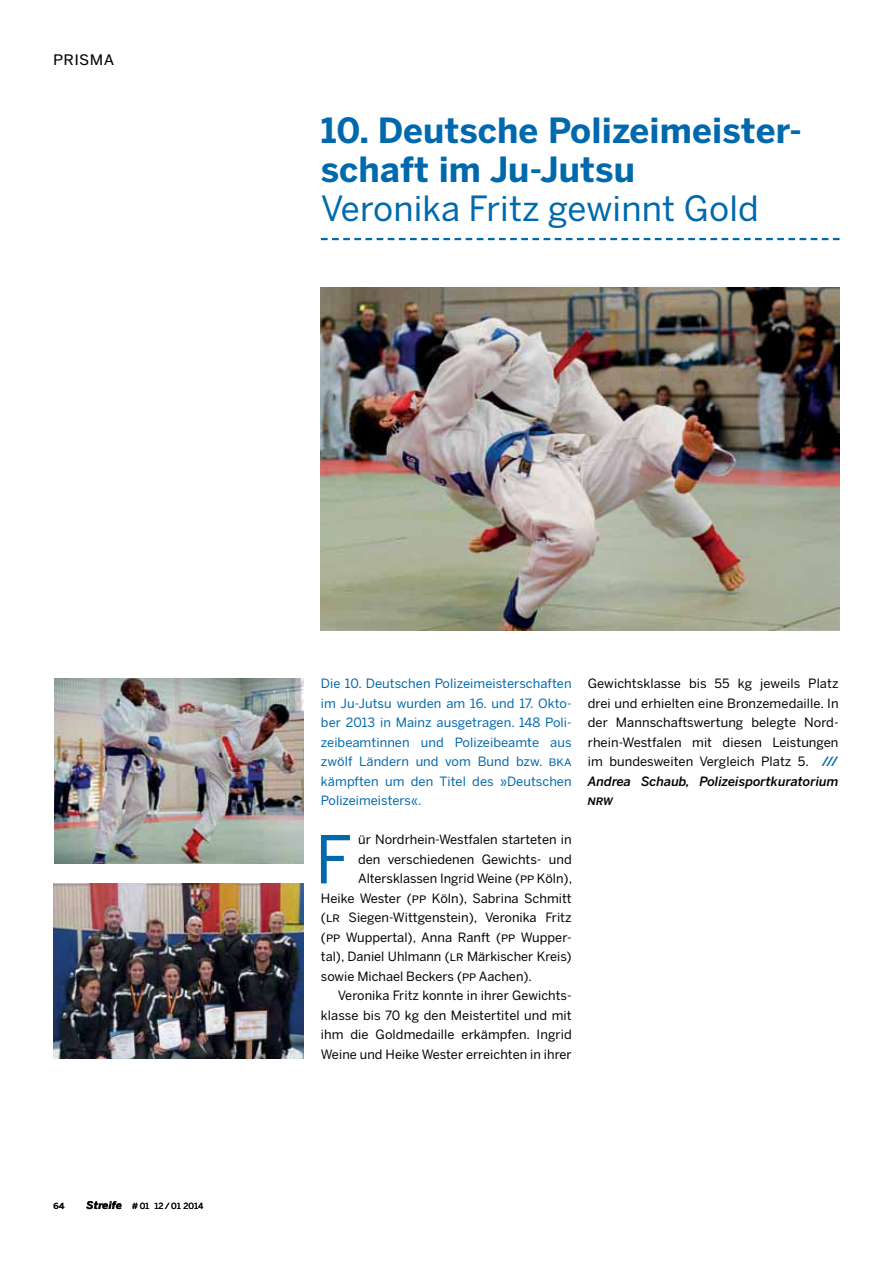
<style>
.page{position:relative;width:893px;height:1263px;background:#fff}
.page>*{position:absolute;margin:0;border:0;box-sizing:border-box;transform-origin:0 0}
.t1{font:65.4px "Benton Sans";color:#0069ad}
.t2{font:700 34.5px/39px "Benton Sans";letter-spacing:.005em;color:#0069ad}
.t3{font:34.5px "Benton Sans";letter-spacing:.005em;color:#0069ad}
.t4{font:18px "Benton Sans Regular SC";letter-spacing:.02em;color:#040000}
.t5{font:12.75px/19.5px "Benton Sans";color:#040000;text-align:justify}
.t6{font:12.75px/19.5px "Benton Sans";letter-spacing:.005em;color:#0069ad;text-align:justify}
.t7{font:12.75px "Benton Sans Medium Italic SC";color:#040000}
.t8{font:10.5px "Benton Sans Regular SC";color:#040000}
.t9{font:10.5px "Benton Sans Bold SC";color:#040000}
.s1{font-family:"Benton Sans";font-weight:700;font-style:italic}
.s2{font-family:"Benton Sans Regular SC"}
.s3{font-weight:500;color:#0069ad}
.s4{font-weight:500;font-style:italic}
</style>
<div class="page">
<svg style="left:321px;top:238px;width:518px;height:2px"></svg>
<img style="left:321px;top:288px;width:518px;height:342px">
<img style="left:54px;top:679px;width:250px;height:185px">
<img style="left:53px;top:883px;width:251px;height:176px">
<h3 class="t4" style="left:53px;top:48px;width:63px">PRISMA</h3>
<h2 class="t2" style="left:321px;top:113px;width:482px">10. Deutsche Polizeimeister&shy;schaft im Ju-Jutsu</h2>
<h2 class="t3" style="left:321px;top:194px;width:439px">Veronika Fritz gewinnt Gold</h2>
<p class="t9" style="left:53px;top:1199px;width:13px">64</p>
<p class="t8" style="left:87px;top:1199px;width:118px"><span class="s1">Streife</span> # 01 12 / 01 2014</p>
<p class="t6" style="left:321px;top:675px;width:252px">Die 10. Deutschen Polizeimeisterschaften im Ju-Jutsu wurden am 16. und 17. Okto&shy;ber 2013 in Mainz ausgetragen. 148 Poli&shy;zeibeamtinnen und Polizeibeamte aus zwölf Ländern und vom Bund bzw. <span class="s2">BKA </span>kämpften um den Titel des »Deutschen Polizeimeisters«.</p>
<h1 class="t1" style="left:315px;top:833px;width:39px">F</h1>
<p class="t5" style="left:358px;top:831px;width:215px">ür Nordrhein-Westfalen starteten in</p>
<p class="t5" style="left:358px;top:850px;width:215px">den verschiedenen Gewichts- und</p>
<p class="t5" style="left:358px;top:870px;width:215px">Altersklassen Ingrid Weine (<span class="s2">PP</span> Köln),</p>
<p class="t5" style="left:321px;top:889px;width:252px">Heike Wester (<span class="s2">PP</span> Köln), Sabrina Schmitt</p>
<p class="t5" style="left:321px;top:909px;width:252px">(<span class="s2">LR</span> Siegen-Wittgenstein), Veronika Fritz</p>
<p class="t5" style="left:321px;top:928px;width:252px">(<span class="s2">PP</span> Wuppertal), Anna Ranft (<span class="s2">PP</span> Wupper-</p>
<p class="t5" style="left:321px;top:948px;width:252px">tal), Daniel Uhlmann (<span class="s2">LR</span> Märkischer Kreis)</p>
<p class="t5" style="left:321px;top:967px;width:213px">sowie Michael Beckers (<span class="s2">PP</span> Aachen).</p>
<p class="t5" style="left:338px;top:987px;width:235px">Veronika Fritz konnte in ihrer Gewichts-</p>
<p class="t5" style="left:321px;top:1006px;width:252px">klasse bis 70 kg den Meistertitel und mit</p>
<p class="t5" style="left:321px;top:1026px;width:252px">ihm die Goldmedaille erkämpfen. Ingrid</p>
<p class="t5" style="left:321px;top:1045px;width:252px">Weine und Heike Wester erreichten in ihrer</p>
<p class="t5" style="left:588px;top:675px;width:252px">Gewichtsklasse bis 55 kg jeweils Platz drei und erhielten eine Bronzemedaille. In der Mannschaftswertung belegte Nord&shy;rhein-Westfalen mit diesen Leistungen im bundesweiten Vergleich Platz 5. <span class="s3">/// </span><span class="s4">Andrea Schaub, Polizeisportkuratorium</span></p>
<p class="t7" style="left:588px;top:794px;width:27px">nrw</p>
</div>
